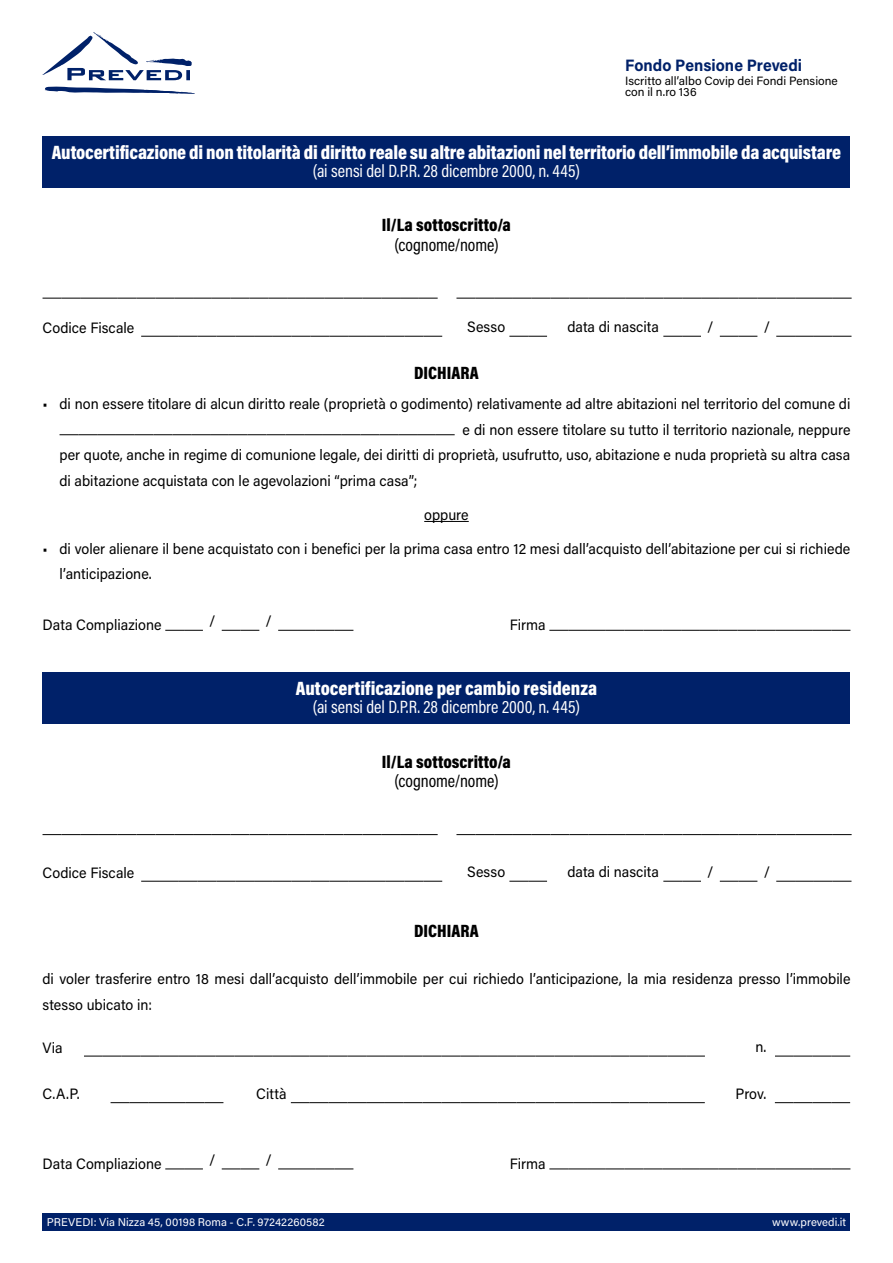
<style>
.page{position:relative;width:893px;height:1263px;background:#fff}
.page>*{position:absolute;margin:0;border:0;box-sizing:border-box;transform-origin:0 0}
.evidenzia1{font:900 19.5px "Acumin Pro Cond";letter-spacing:-.01em;color:#fff}
.evidenzia1-2{font:900 18px/19.5px "Acumin Pro Cond";color:#000;text-align:center}
.evidenzia1-3{font:18px "Acumin Pro Cond";letter-spacing:-.005em;color:#fff}
.t1{font:700 16.5px "Acumin Pro";color:#002169;scale:.95 1}
.testo{font:15px/25.5px "Acumin Pro";color:#000;scale:.95 1}
.t2{font:12px/11.2px "Acumin Pro";color:#000}
.t3{font:11.25px "Acumin Pro";letter-spacing:.01em;color:#fff}
.s1{font-weight:400}
</style>
<div class="page">
<div style="left:43px;top:1214px;width:807px;height:17px;background:#002169"></div>
<svg style="left:45px;top:86px;width:150px;height:8px"></svg>
<svg style="left:43px;top:32px;width:149px;height:48px"></svg>
<svg style="left:43px;top:298px;width:395px;height:1px"></svg>
<svg style="left:456px;top:298px;width:396px;height:1px"></svg>
<svg style="left:509px;top:336px;width:38px;height:1px"></svg>
<svg style="left:663px;top:336px;width:38px;height:1px"></svg>
<svg style="left:720px;top:336px;width:37px;height:1px"></svg>
<svg style="left:776px;top:336px;width:75px;height:1px"></svg>
<svg style="left:141px;top:336px;width:301px;height:1px"></svg>
<hr style="left:424px;top:521px;width:45px;height:1px;background:#000">
<svg style="left:60px;top:434px;width:395px;height:1px"></svg>
<svg style="left:165px;top:630px;width:38px;height:1px"></svg>
<svg style="left:222px;top:630px;width:37px;height:1px"></svg>
<svg style="left:278px;top:630px;width:75px;height:1px"></svg>
<svg style="left:549px;top:630px;width:301px;height:1px"></svg>
<svg style="left:43px;top:834px;width:395px;height:1px"></svg>
<svg style="left:456px;top:834px;width:396px;height:1px"></svg>
<svg style="left:509px;top:881px;width:38px;height:1px"></svg>
<svg style="left:663px;top:881px;width:38px;height:1px"></svg>
<svg style="left:720px;top:881px;width:37px;height:1px"></svg>
<svg style="left:776px;top:881px;width:75px;height:1px"></svg>
<svg style="left:141px;top:881px;width:301px;height:1px"></svg>
<svg style="left:775px;top:1056px;width:75px;height:1px"></svg>
<svg style="left:84px;top:1056px;width:621px;height:1px"></svg>
<svg style="left:775px;top:1102px;width:75px;height:1px"></svg>
<svg style="left:111px;top:1102px;width:112px;height:1px"></svg>
<svg style="left:291px;top:1102px;width:414px;height:1px"></svg>
<svg style="left:165px;top:1169px;width:38px;height:1px"></svg>
<svg style="left:222px;top:1169px;width:37px;height:1px"></svg>
<svg style="left:278px;top:1169px;width:75px;height:1px"></svg>
<svg style="left:549px;top:1169px;width:301px;height:1px"></svg>
<div style="left:43px;top:136px;width:807px;height:51px;background:#002169"></div>
<div style="left:43px;top:672px;width:807px;height:51px;background:#002169"></div>
<p class="t1" style="left:625px;top:54px;width:188px">Fondo Pensione Prevedi</p>
<p class="t2" style="left:625px;top:74px;width:214px">Iscritto all’albo Covip dei Fondi Pensione con il n.ro 136</p>
<p class="evidenzia1" style="left:52px;top:140px;width:791px">Autocertificazione di non titolarità di diritto reale su altre abitazioni nel territorio dell’immobile da acquistare</p>
<p class="evidenzia1-3" style="left:313px;top:159px;width:269px">(ai sensi del D.P.R. 28 dicembre 2000, n. 445)</p>
<p class="evidenzia1-2" style="left:382px;top:215px;width:131px">Il/La sottoscritto/a <span class="s1">(cognome/nome)</span></p>
<p class="testo" style="left:43px;top:314px;width:98px">Codice Fiscale</p>
<p class="testo" style="left:467px;top:314px;width:41px">Sesso</p>
<p class="testo" style="left:567px;top:314px;width:98px">data di nascita</p>
<p class="testo" style="left:707px;top:314px;width:8px">/</p>
<p class="testo" style="left:764px;top:314px;width:8px">/</p>
<p class="evidenzia1-2" style="left:414px;top:362px;width:66px">DICHIARA</p>
<p class="testo" style="left:43px;top:391px;width:852px">• di non essere titolare di alcun diritto reale (proprietà o godimento) relativamente ad altre abitazioni nel territorio del comune di</p>
<p class="testo" style="left:463px;top:416px;width:410px">e di non essere titolare su tutto il territorio nazionale, neppure</p>
<p class="testo" style="left:60px;top:442px;width:834px">per quote, anche in regime di comunione legale, dei diritti di proprietà, usufrutto, uso, abitazione e nuda proprietà su altra casa</p>
<p class="testo" style="left:60px;top:467px;width:378px">di abitazione acquistata con le agevolazioni “prima casa”;</p>
<p class="testo" style="left:424px;top:501px;width:48px">oppure</p>
<p class="testo" style="left:60px;top:535px;width:834px;text-indent:-17px">• di voler alienare il bene acquistato con i benefici per la prima casa entro 12 mesi dall’acquisto dell’abitazione per cui si richiede l’anticipazione.</p>
<p class="testo" style="left:43px;top:612px;width:127px">Data Compliazione</p>
<p class="testo" style="left:209px;top:608px;width:8px">/</p>
<p class="testo" style="left:266px;top:608px;width:8px">/</p>
<p class="testo" style="left:510px;top:612px;width:39px">Firma</p>
<p class="evidenzia1" style="left:296px;top:676px;width:303px">Autocertificazione per cambio residenza</p>
<p class="evidenzia1-3" style="left:313px;top:696px;width:269px">(ai sensi del D.P.R. 28 dicembre 2000, n. 445)</p>
<p class="evidenzia1-2" style="left:382px;top:751px;width:131px">Il/La sottoscritto/a <span class="s1">(cognome/nome)</span></p>
<p class="testo" style="left:43px;top:859px;width:98px">Codice Fiscale</p>
<p class="testo" style="left:467px;top:858px;width:41px">Sesso</p>
<p class="testo" style="left:567px;top:858px;width:98px">data di nascita</p>
<p class="testo" style="left:707px;top:858px;width:8px">/</p>
<p class="testo" style="left:764px;top:858px;width:8px">/</p>
<p class="evidenzia1-2" style="left:414px;top:920px;width:66px">DICHIARA</p>
<p class="testo" style="left:43px;top:965px;width:852px">di voler trasferire entro 18 mesi dall’acquisto dell’immobile per cui richiedo l’anticipazione, la mia residenza presso l’immobile stesso ubicato in:</p>
<p class="testo" style="left:43px;top:1034px;width:23px">Via</p>
<p class="testo" style="left:755px;top:1033px;width:13px">n.</p>
<p class="testo" style="left:43px;top:1080px;width:41px">C.A.P.</p>
<p class="testo" style="left:256px;top:1080px;width:33px">Città</p>
<p class="testo" style="left:735px;top:1080px;width:34px">Prov.</p>
<p class="testo" style="left:43px;top:1150px;width:127px">Data Compliazione</p>
<p class="testo" style="left:209px;top:1146px;width:8px">/</p>
<p class="testo" style="left:266px;top:1146px;width:8px">/</p>
<p class="testo" style="left:510px;top:1150px;width:39px">Firma</p>
<p class="t3" style="left:47px;top:1214px;width:279px">PREVEDI: Via Nizza 45, 00198 Roma - C.F. 97242260582</p>
<p class="t3" style="left:772px;top:1214px;width:76px">www.prevedi.it</p>
</div>
